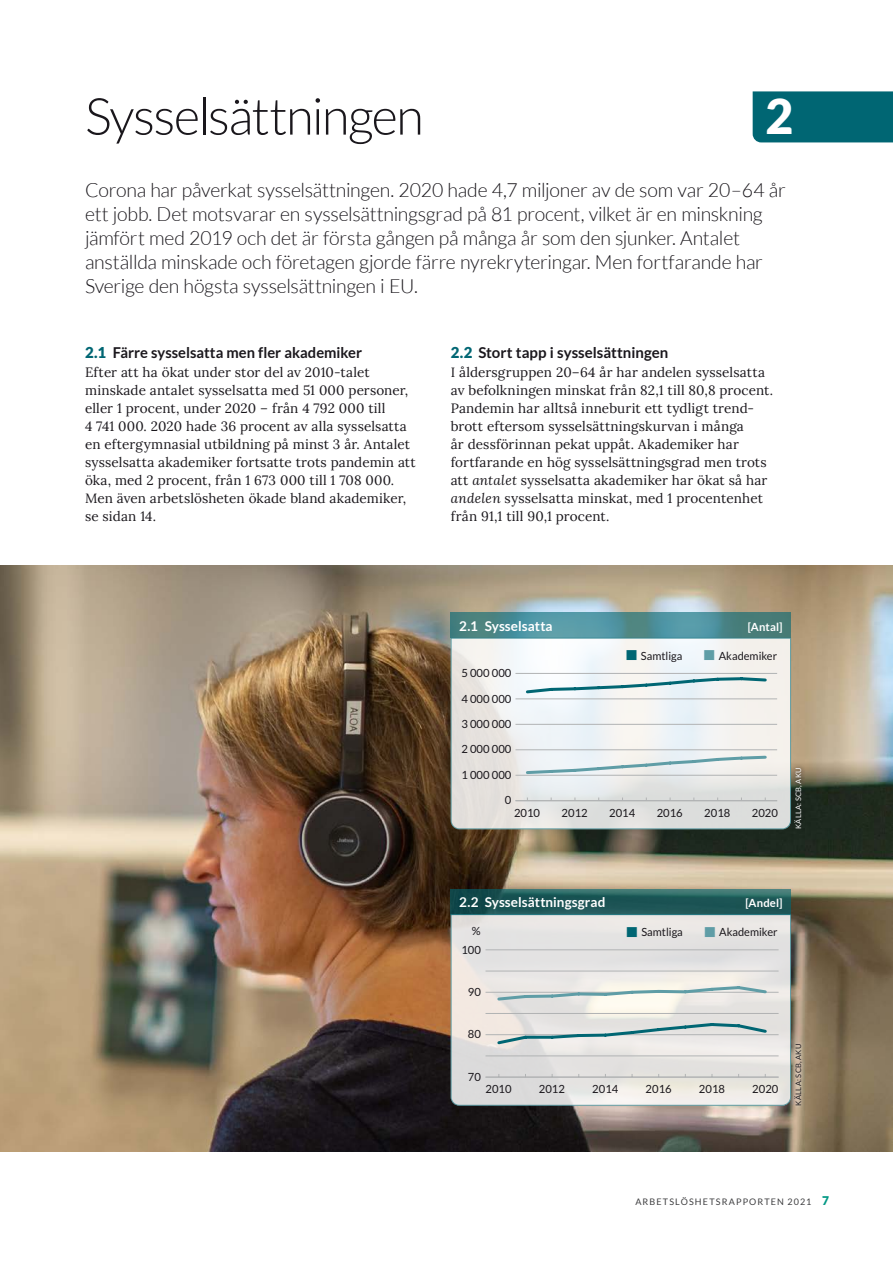
<style>
.page{position:relative;width:893px;height:1263px;background:#fff}
.page>*{position:absolute;margin:0;border:0;box-sizing:border-box;transform-origin:0 0}
.t1{font:300 51px "Lato";letter-spacing:-.03em;color:#1a171c}
.t2{font:900 48px "Lato";color:#fff}
.t3{font:300 19.5px/24px "Lato";letter-spacing:-.015em;color:#1a171c}
.t4{font:700 15px "Lato";color:#1a171c}
.t5{font:13.5px/18px "Lora";letter-spacing:.01em;color:#1a171c}
.t6{font:700 13.5px "Lato";letter-spacing:.005em;color:#fff}
.t7{font:11.25px "Lato";color:#1a171c}
.t8{font:700 11.25px "Lato";letter-spacing:.01em;color:#fff}
.t9{font:9px "Lato";letter-spacing:.125em;color:#3e3e40}
.t10{font:7.5px "Lato";letter-spacing:.025em;color:#fff}
.t11{font:7.5px "Lato";letter-spacing:.025em;color:#1a171c}
.s1{font-weight:900;color:#006673}
.s2{font-style:italic}
.s3{color:#006673}
.s4{color:#5f9da6}
.s5{font-weight:900;font-size:12px;color:#009884}
</style>
<div class="page">
<div style="left:753px;top:91px;width:140px;height:51px;background:#006673"></div>
<img style="left:0;top:566px;width:893px;height:585px">
<svg style="left:450px;top:637px;width:341px;height:193px"></svg>
<svg style="left:451px;top:612px;width:340px;height:26px;background:#4e8d93"></svg>
<div style="left:790px;top:764px;width:16px;height:69px;background:#1a171c;opacity:.75"></div>
<svg style="left:450px;top:914px;width:341px;height:192px;background:#dedfdd"></svg>
<svg style="left:451px;top:889px;width:340px;height:25px;background:#215a5a"></svg>
<div style="left:792px;top:1041px;width:14px;height:67px;background:#fff;opacity:.75"></div>
<h1 class="t1" style="left:85px;top:89px;width:340px">Sysselsättningen</h1>
<h2 class="t2" style="left:765px;top:89px;width:29px">2</h2>
<p class="t3" style="left:85px;top:178px;width:702px">Corona har påverkat sysselsättningen. 2020 hade 4,7 miljoner av de som var 20–64 år ett jobb. Det motsvarar en sysselsättningsgrad på 81 procent, vilket är en minskning jämfört med 2019 och det är första gången på många år som den sjunker. Antalet anställda minskade och företagen gjorde färre nyrekryteringar. Men fortfarande har Sverige den högsta sysselsättningen i EU.</p>
<p class="t4" style="left:85px;top:344px;width:279px"><span class="s1">2.1</span> Färre sysselsatta men fler akademiker</p>
<p class="t5" style="left:85px;top:362px;width:332px">Efter att ha ökat under stor del av 2010-talet minskade antalet sysselsatta med 51 000 personer, eller 1 procent, under 2020 – från 4 792 000 till<br>4 741 000. 2020 hade 36 procent av alla sysselsatta en eftergymnasial utbildning på minst 3 år. Antalet sysselsatta akademiker fortsatte trots pandemin att öka, med 2 procent, från 1 673 000 till 1 708 000.<br>Men även arbetslösheten ökade bland akademiker, se sidan 14.</p>
<p class="t4" style="left:451px;top:344px;width:219px"><span class="s1">2.2</span> Stort tapp i sysselsättningen</p>
<p class="t5" style="left:451px;top:362px;width:324px">I åldersgruppen 20–64 år har andelen sysselsatta av befolkningen minskat från 82,1 till 80,8 procent.<br>Pandemin har alltså inneburit ett tydligt trend&shy;brott eftersom sysselsättningskurvan i många<br>år dessförinnan pekat uppåt. Akademiker har fortfarande en hög sysselsättningsgrad men trots att <span class="s2">antalet</span> sysselsatta akademiker har ökat så har <span class="s2">andelen</span> sysselsatta minskat, med 1 procentenhet från 91,1 till 90,1 procent.</p>
<p class="t6" style="left:459px;top:618px;width:95px">2.1 Sysselsatta</p>
<p class="t8" style="left:748px;top:620px;width:36px">[Antal]</p>
<p class="t7" style="left:461px;top:667px;width:52px">5 000 000</p>
<p class="t7" style="left:461px;top:692px;width:52px">4 000 000</p>
<p class="t7" style="left:461px;top:718px;width:52px">3 000 000</p>
<p class="t7" style="left:461px;top:743px;width:52px">2 000 000</p>
<p class="t7" style="left:461px;top:769px;width:52px">1 000 000</p>
<p class="t7" style="left:505px;top:794px;width:8px">0</p>
<p class="t7" style="left:626px;top:649px;width:58px"><span class="s3">■</span> Samtliga</p>
<p class="t7" style="left:704px;top:649px;width:75px"><span class="s4">■</span> Akademiker</p>
<p class="t7" style="left:514px;top:806px;width:28px">2010</p>
<p class="t7" style="left:562px;top:806px;width:28px">2012</p>
<p class="t7" style="left:609px;top:806px;width:28px">2014</p>
<p class="t7" style="left:657px;top:806px;width:28px">2016</p>
<p class="t7" style="left:704px;top:806px;width:28px">2018</p>
<p class="t7" style="left:752px;top:806px;width:28px">2020</p>
<p class="t10" style="left:794px;top:829px;width:63px;rotate:-90deg">KÄLLA: SCB, AKU</p>
<p class="t6" style="left:459px;top:894px;width:148px">2.2 Sysselsättningsgrad</p>
<p class="t8" style="left:745px;top:896px;width:39px">[Andel]</p>
<p class="t7" style="left:472px;top:924px;width:10px">%</p>
<p class="t7" style="left:461px;top:943px;width:21px">100</p>
<p class="t7" style="left:626px;top:926px;width:58px"><span class="s3">■</span> Samtliga</p>
<p class="t7" style="left:704px;top:926px;width:75px"><span class="s4">■</span> Akademiker</p>
<p class="t7" style="left:468px;top:986px;width:15px">90</p>
<p class="t7" style="left:468px;top:1028px;width:15px">80</p>
<p class="t7" style="left:468px;top:1070px;width:15px">70</p>
<p class="t7" style="left:486px;top:1083px;width:28px">2010</p>
<p class="t7" style="left:539px;top:1083px;width:28px">2012</p>
<p class="t7" style="left:592px;top:1083px;width:28px">2014</p>
<p class="t7" style="left:646px;top:1083px;width:28px">2016</p>
<p class="t7" style="left:699px;top:1083px;width:28px">2018</p>
<p class="t7" style="left:752px;top:1083px;width:28px">2020</p>
<p class="t11" style="left:794px;top:1106px;width:63px;rotate:-90deg">KÄLLA: SCB, AKU</p>
<p class="t9" style="left:635px;top:1197px;width:195px">ARBETSLÖSHETSRAPPORTEN 2021 <span class="s5">7</span></p>
</div>
